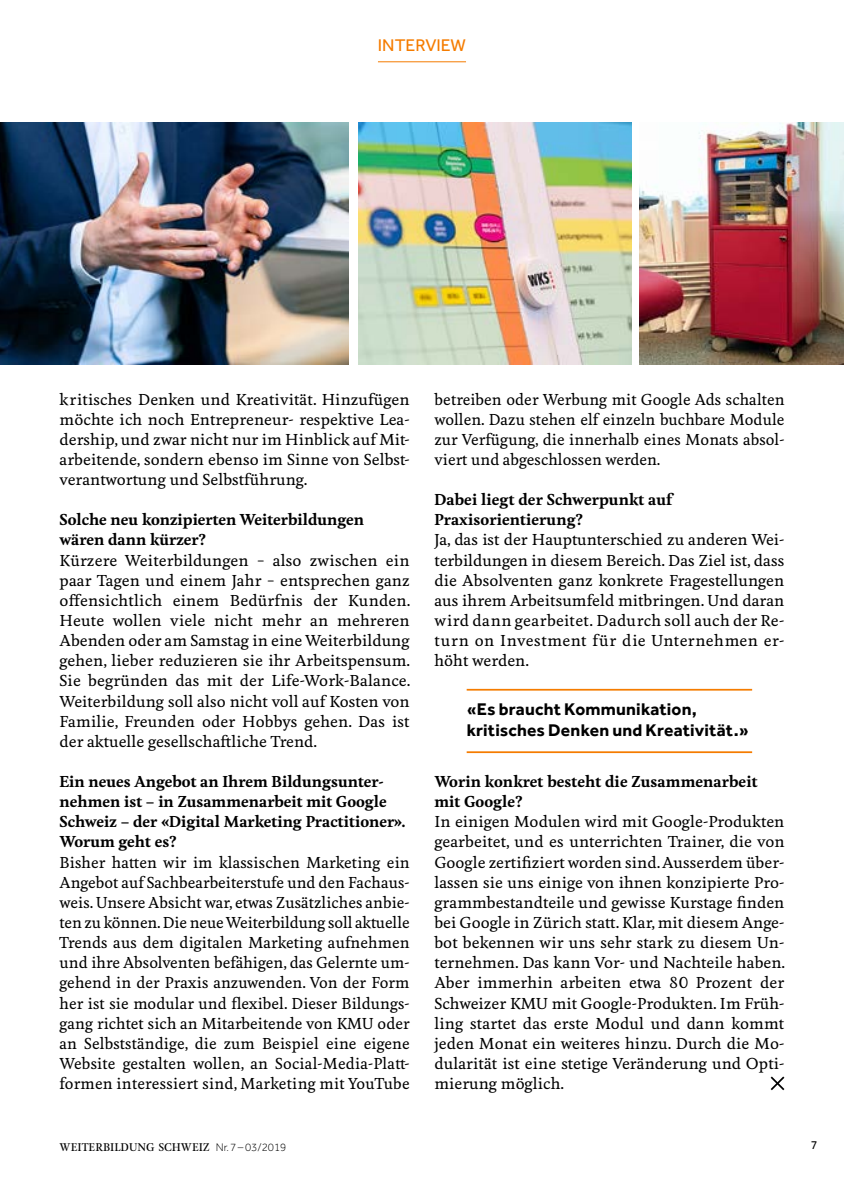
<style>
.page{position:relative;width:844px;height:1191px;background:#fff}
.page>*{position:absolute;margin:0;border:0;box-sizing:border-box;transform-origin:0 0}
.t1{font:700 17.5px/21px "Effra Std";letter-spacing:.01em;color:#000}
.t2{font:17.5px "Effra Std";color:#f57c00}
.t3{font:500 14.88px/20.1px "Feijoa";letter-spacing:.005em;color:#000;text-align:justify}
.t4{font:700 14.88px/20.1px "Feijoa";color:#000}
.t5{font:12.25px "Effra Std";color:#000}
.t6{font:10.15px "Feijoa Display";letter-spacing:.005em;color:#000}
.s1{font-family:"Effra Std";font-weight:300;font-size:11.38px}
</style>
<div class="page">
<img style="left:0;top:123px;width:348px;height:241px">
<img style="left:639px;top:123px;width:204px;height:241px">
<img style="left:358px;top:123px;width:273px;height:241px">
<svg style="left:770px;top:1076px;width:15px;height:15px"></svg>
<hr style="left:466px;top:689px;width:286px;height:1px;background:#f57c00">
<hr style="left:466px;top:751px;width:286px;height:2px;background:#f57c00">
<hr style="left:378px;top:61px;width:88px;height:1px;background:#f57c00">
<p class="t2" style="left:378px;top:35px;width:90px">INTERVIEW</p>
<p class="t3" style="left:60px;top:389px;width:351px">kritisches Denken und Kreativität. Hinzufügen möchte ich noch Entrepreneur- respektive Lea&shy;dership, und zwar nicht nur im Hinblick auf Mit&shy;arbeitende, sondern ebenso im Sinne von Selbst&shy;verantwortung und Selbstführung.</p>
<p class="t4" style="left:60px;top:510px;width:306px">Solche neu konzipierten Weiterbildungen wären dann kürzer?</p>
<p class="t3" style="left:60px;top:550px;width:352px">Kürzere Weiterbildungen – also zwischen ein paar Tagen und einem Jahr – entsprechen ganz offensichtlich einem Bedürfnis der Kunden.<br>Heute wollen viele nicht mehr an mehreren Abenden oder am Samstag in eine Weiterbildung gehen, lieber reduzieren sie ihr Arbeitspensum.<br>Sie begründen das mit der Life-Work-Balance.<br>Weiterbildung soll also nicht voll auf Kosten von Familie, Freunden oder Hobbys gehen. Das ist der aktuelle gesellschaftliche Trend.</p>
<p class="t4" style="left:60px;top:771px;width:347px">Ein neues Angebot an Ihrem Bildungsunter&shy;nehmen ist – in Zusammenarbeit mit Google Schweiz – der «Digital Marketing Practitioner».<br>Worum geht es?</p>
<p class="t3" style="left:60px;top:852px;width:351px">Bisher hatten wir im klassischen Marketing ein Angebot auf Sachbearbeiterstufe und den Fachaus&shy;weis. Unsere Absicht war, etwas Zusätzliches anbie&shy;ten zu können. Die neue Weiterbildung soll aktuelle Trends aus dem digitalen Marketing aufnehmen und ihre Absolventen befähigen, das Gelernte um&shy;gehend in der Praxis anzuwenden. Von der Form her ist sie modular und flexibel. Dieser Bildungs&shy;gang richtet sich an Mitarbeitende von KMU oder an Selbstständige, die zum Beispiel eine eigene Website gestalten wollen, an Social-Media-Platt&shy;formen interessiert sind, Marketing mit YouTube</p>
<p class="t3" style="left:434px;top:389px;width:351px">betreiben oder Werbung mit Google Ads schalten wollen. Dazu stehen elf einzeln buchbare Module zur Verfügung, die innerhalb eines Monats absol&shy;viert und abgeschlossen werden.</p>
<p class="t4" style="left:434px;top:490px;width:239px">Dabei liegt der Schwerpunkt auf<br>Praxisorientierung?</p>
<p class="t3" style="left:434px;top:530px;width:351px">Ja, das ist der Hauptunterschied zu anderen Wei&shy;terbildungen in diesem Bereich. Das Ziel ist, dass die Absolventen ganz konkrete Fragestellungen aus ihrem Arbeitsumfeld mitbringen. Und daran wird dann gearbeitet. Dadurch soll auch der Re&shy;turn on Investment für die Unternehmen er&shy;höht werden.</p>
<p class="t1" style="left:466px;top:698px;width:283px">«Es braucht Kommunikation, kritisches Denken und Kreativität.»</p>
<p class="t4" style="left:434px;top:771px;width:324px">Worin konkret besteht die Zusammenarbeit mit Google?</p>
<p class="t3" style="left:434px;top:812px;width:352px">In einigen Modulen wird mit Google-Produkten gearbeitet, und es unterrichten Trainer, die von Google zertifiziert worden sind. Ausserdem über&shy;lassen sie uns einige von ihnen konzipierte Pro&shy;grammbestandteile und gewisse Kurstage finden bei Google in Zürich statt. Klar, mit diesem Ange&shy;bot bekennen wir uns sehr stark zu diesem Un&shy;ternehmen. Das kann Vor- und Nachteile haben.<br>Aber immerhin arbeiten etwa 80 Prozent der Schweizer KMU mit Google-Produkten. Im Früh&shy;ling startet das erste Modul und dann kommt jeden Monat ein weiteres hinzu. Durch die Mo&shy;dularität ist eine stetige Veränderung und Opti&shy;mierung möglich.</p>
<p class="t6" style="left:60px;top:1140px;width:228px">WEITERBILDUNG SCHWEIZ <span class="s1">Nr. 7–03/2019</span></p>
<p class="t5" style="left:810px;top:1138px;width:8px">7</p>
</div>
